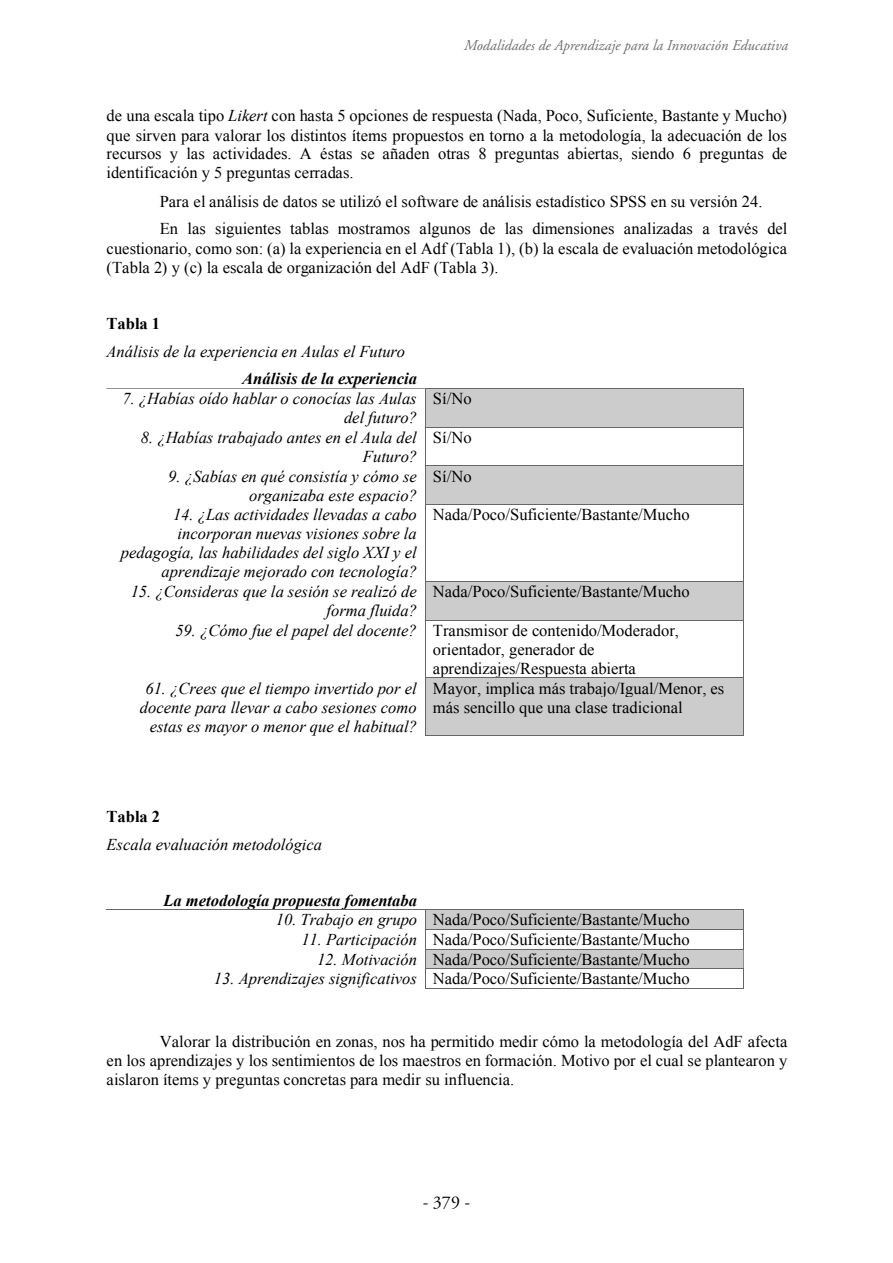
<style>
.page{position:relative;width:893px;height:1263px;background:#fff}
.page>*{position:absolute;margin:0;border:0;box-sizing:border-box;transform-origin:0 0}
.t1{font:18px "Adobe Garamond Pro";color:#000}
.t2{font:16.5px/19px "Times New Roman";color:#000}
.t3{font:italic 16.5px/19px "Times New Roman";color:#000;text-align:right}
.t4{font:italic 700 16.5px "Times New Roman";color:#000}
.t5{font:700 16.5px "Times New Roman";letter-spacing:-.005em;color:#000}
.t6{font:italic 15px "Adobe Garamond";color:#706f6f}
.s1{font-style:italic}
.s2{font-family:"Minion Pro"}
</style>
<div class="page">
<div style="left:425px;top:389px;width:318px;height:38px;background:#ccc"></div>
<hr style="left:106px;top:388px;width:319px;height:1px;background:#666">
<hr style="left:426px;top:388px;width:317px;height:1px;background:#666">
<hr style="left:425px;top:389px;width:1px;height:38px;background:#666">
<hr style="left:743px;top:389px;width:1px;height:38px;background:#666">
<hr style="left:425px;top:427px;width:318px;height:1px;background:#666">
<hr style="left:425px;top:428px;width:1px;height:38px;background:#666">
<hr style="left:743px;top:428px;width:1px;height:38px;background:#666">
<div style="left:425px;top:466px;width:318px;height:38px;background:#ccc"></div>
<hr style="left:425px;top:466px;width:318px;height:1px;background:#666">
<hr style="left:425px;top:466px;width:1px;height:38px;background:#666">
<hr style="left:743px;top:466px;width:1px;height:38px;background:#666">
<hr style="left:425px;top:504px;width:318px;height:1px;background:#666">
<hr style="left:425px;top:505px;width:1px;height:76px;background:#666">
<hr style="left:743px;top:505px;width:1px;height:76px;background:#666">
<div style="left:425px;top:582px;width:318px;height:38px;background:#ccc"></div>
<hr style="left:425px;top:581px;width:318px;height:1px;background:#666">
<hr style="left:425px;top:582px;width:1px;height:38px;background:#666">
<hr style="left:743px;top:582px;width:1px;height:38px;background:#666">
<hr style="left:425px;top:620px;width:318px;height:1px;background:#666">
<hr style="left:425px;top:621px;width:1px;height:56px;background:#666">
<hr style="left:743px;top:621px;width:1px;height:56px;background:#666">
<div style="left:425px;top:678px;width:318px;height:57px;background:#ccc"></div>
<hr style="left:425px;top:677px;width:318px;height:1px;background:#666">
<hr style="left:425px;top:678px;width:1px;height:57px;background:#666">
<hr style="left:425px;top:735px;width:318px;height:1px;background:#666">
<hr style="left:743px;top:678px;width:1px;height:57px;background:#666">
<div style="left:425px;top:910px;width:318px;height:19px;background:#ccc"></div>
<hr style="left:106px;top:909px;width:319px;height:1px;background:#666">
<hr style="left:426px;top:909px;width:317px;height:1px;background:#666">
<hr style="left:425px;top:929px;width:318px;height:1px;background:#666">
<div style="left:425px;top:949px;width:318px;height:19px;background:#ccc"></div>
<hr style="left:425px;top:949px;width:318px;height:1px;background:#666">
<hr style="left:425px;top:968px;width:318px;height:1px;background:#666">
<svg style="left:425px;top:909px;width:1px;height:79px"></svg>
<hr style="left:425px;top:988px;width:318px;height:1px;background:#666">
<svg style="left:743px;top:909px;width:1px;height:80px"></svg>
<p class="t6" style="left:464px;top:38px;width:326px">Modalidades de Aprendizaje para la Innovación Educativa</p>
<p class="t2" style="left:107px;top:106px;width:682px;text-align:justify">de una escala tipo <span class="s1">Likert</span> con hasta 5 opciones de respuesta (Nada, Poco, Suficiente, Bastante y Mucho) que sirven para valorar los distintos ítems propuestos en torno a la metodología, la adecuación de los recursos y las actividades. A éstas se añaden otras 8 preguntas abiertas, siendo 6 preguntas de identificación y 5 preguntas cerradas.</p>
<p class="t2" style="left:160px;top:187px;width:629px;line-height:27.8px">Para el análisis de datos se utilizó el software de análisis estadístico SPSS en su versión 24.<br>En las siguientes tablas mostramos algunos de las dimensiones analizadas a través del</p>
<p class="t2" style="left:107px;top:238px;width:682px">cuestionario, como son: (a) la experiencia en el Adf (Tabla 1), (b) la escala de evaluación metodológica (Tabla 2) y (c) la escala de organización del AdF (Tabla 3).</p>
<p class="t5" style="left:107px;top:312px;width:55px">Tabla 1</p>
<p class="t3" style="left:107px;top:341px;width:300px">Análisis de la experiencia en Aulas el Futuro</p>
<p class="t4" style="left:242px;top:367px;width:176px">Análisis de la experiencia</p>
<p class="t3" style="left:122px;top:389px;width:296px">7. ¿Habías oído hablar o conocías las Aulas del futuro?</p>
<p class="t2" style="left:433px;top:389px;width:40px">Sí/No</p>
<p class="t3" style="left:141px;top:428px;width:278px">8. ¿Habías trabajado antes en el Aula del<br>Futuro?</p>
<p class="t2" style="left:433px;top:428px;width:40px">Sí/No</p>
<p class="t3" style="left:168px;top:466px;width:250px">9. ¿Sabías en qué consistía y cómo se organizaba este espacio?</p>
<p class="t2" style="left:433px;top:466px;width:40px">Sí/No</p>
<p class="t3" style="left:121px;top:505px;width:298px">14. ¿Las actividades llevadas a cabo incorporan nuevas visiones sobre la pedagogía, las habilidades del siglo XXI y el aprendizaje mejorado con tecnología?</p>
<p class="t2" style="left:433px;top:505px;width:258px">Nada/Poco/Suficiente/Bastante/Mucho</p>
<p class="t3" style="left:131px;top:582px;width:288px">15. ¿Consideras que la sesión se realizó de forma fluida?</p>
<p class="t2" style="left:433px;top:582px;width:258px">Nada/Poco/Suficiente/Bastante/Mucho</p>
<p class="t2" style="left:433px;top:621px;width:248px;text-indent:-258px"><span class="s1">59. ¿Cómo fue el papel del docente?</span> Transmisor de contenido/Moderador, orientador, generador de aprendizajes/Respuesta abierta</p>
<p class="t3" style="left:140px;top:678px;width:279px">61. ¿Crees que el tiempo invertido por el docente para llevar a cabo sesiones como estas es mayor o menor que el habitual?</p>
<p class="t2" style="left:433px;top:678px;width:293px">Mayor, implica más trabajo/Igual/Menor, es más sencillo que una clase tradicional</p>
<p class="t5" style="left:107px;top:805px;width:55px">Tabla 2</p>
<p class="t3" style="left:107px;top:834px;width:217px">Escala evaluación metodológica</p>
<p class="t4" style="left:163px;top:889px;width:255px">La metodología propuesta fomentaba</p>
<p class="t2" style="left:276px;top:910px;width:415px"><span class="s1">10. Trabajo en grupo</span> Nada/Poco/Suficiente/Bastante/Mucho</p>
<p class="t2" style="left:301px;top:930px;width:390px"><span class="s1">11. Participación</span> Nada/Poco/Suficiente/Bastante/Mucho</p>
<p class="t2" style="left:317px;top:949px;width:374px"><span class="s1">12. Motivación</span> Nada/Poco/Suficiente/Bastante/Mucho</p>
<p class="t2" style="left:214px;top:969px;width:477px"><span class="s1">13. Aprendizajes significativos</span> Nada/Poco/Suficiente/Bastante/Mucho</p>
<p class="t2" style="left:107px;top:1031px;width:682px;text-align:justify;text-indent:53px">Valorar la distribución en zonas, nos ha permitido medir cómo la metodología del AdF afecta en los aprendizajes y los sentimientos de los maestros en formación. Motivo por el cual se plantearon y aislaron ítems y preguntas concretas para medir su influencia.</p>
<p class="t1" style="left:422px;top:1191px;width:49px"><span class="s2">-</span> 379 <span class="s2">-</span></p>
</div>
